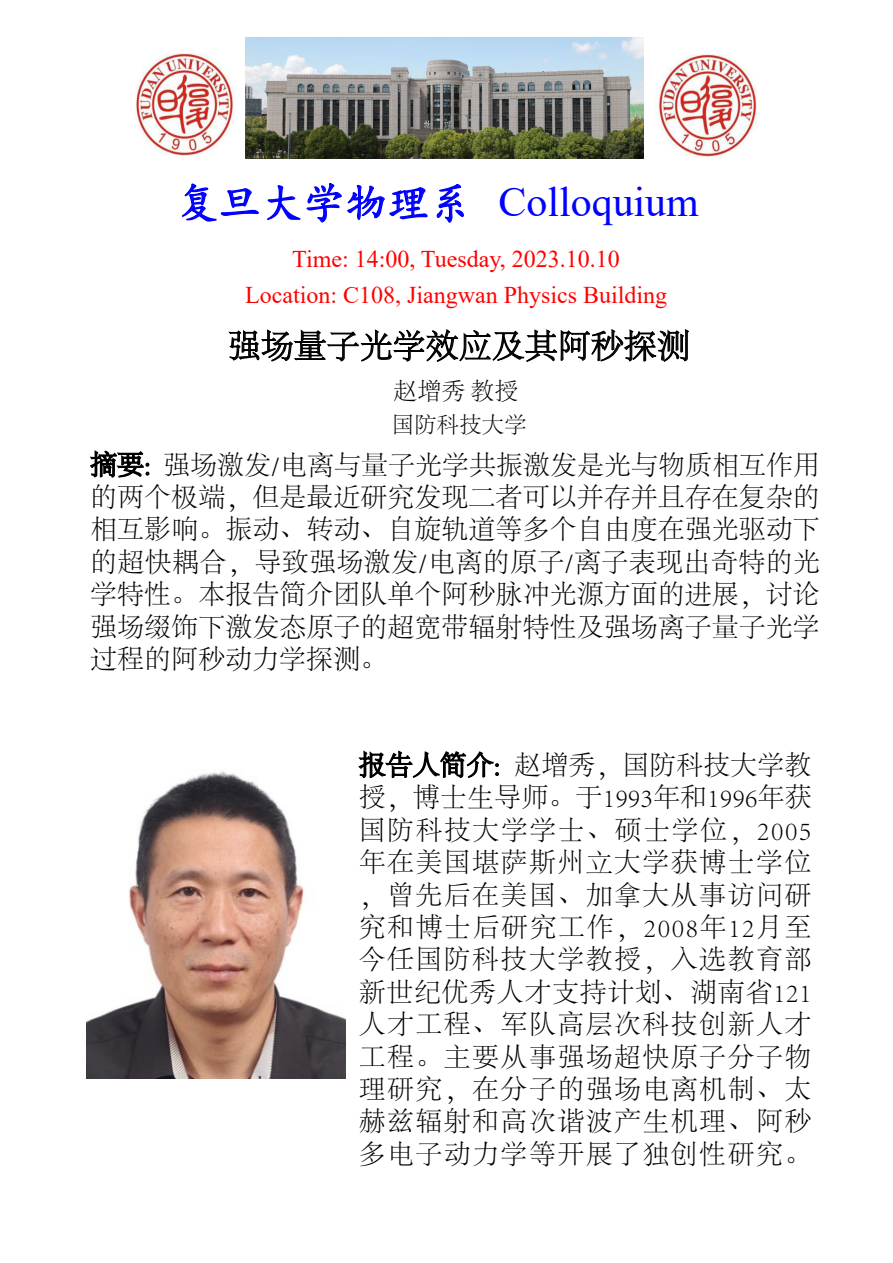
<style>
.page{position:relative;width:893px;height:1263px;background:#fff}
.page>*{position:absolute;margin:0;border:0;box-sizing:border-box;transform-origin:0 0}
.t1{font:42px "Times New Roman";color:#00f}
.t2{font:300 33px "Adobe Song Std";color:#000}
.t3{font:300 27px/32.4px "Adobe Song Std";letter-spacing:.025em;color:#000;text-align:justify}
.t4{font:24px/36px "Times New Roman";color:#f00;text-align:center}
.t5{font:300 24px "Adobe Song Std";color:#000}
.t6{font:300 22.5px "Adobe Song Std";color:#000}
.s1{font-family:"Kai Ti"}
</style>
<div class="page">
<svg style="left:358px;top:750px;width:141px;height:29px"></svg>
<img style="left:136px;top:54px;width:100px;height:101px">
<img style="left:246px;top:37px;width:398px;height:121px">
<img style="left:656px;top:55px;width:101px;height:102px">
<svg style="left:182px;top:183px;width:77px;height:39px"></svg>
<svg style="left:267px;top:183px;width:161px;height:40px"></svg>
<svg style="left:436px;top:183px;width:28px;height:40px"></svg>
<svg style="left:89px;top:450px;width:60px;height:28px"></svg>
<img style="left:87px;top:771px;width:259px;height:307px">
<svg style="left:228px;top:329px;width:461px;height:33px"></svg>
<h1 class="t1" style="left:176px;top:173px;width:524px"><span class="s1">复旦大学物理系</span> Colloquium</h1>
<p class="t4" style="left:245px;top:240px;width:423px">Time: 14:00, Tuesday, 2023.10.10<br>Location: C108, Jiangwan Physics Building</p>
<p class="t2" style="left:228px;top:328px;width:463px">强场量子光学效应及其阿秒探测</p>
<p class="t5" style="left:394px;top:379px;width:126px">赵增秀 教授</p>
<p class="t6" style="left:392px;top:412px;width:136px">国防科技大学</p>
<p class="t3" style="left:90px;top:449px;width:731px">摘要: 强场激发/电离与量子光学共振激发是光与物质相互作用的两个极端，但是最近研究发现二者可以并存并且存在复杂的相互影响。振动、转动、自旋轨道等多个自由度在强光驱动下的超快耦合，导致强场激发/电离的原子/离子表现出奇特的光学特性。本报告简介团队单个阿秒脉冲光源方面的进展，讨论强场缀饰下激发态原子的超宽带辐射特性及强场离子量子光学过程的阿秒动力学探测。</p>
<p class="t3" style="left:359px;top:750px;width:454px">报告人简介: 赵增秀，国防科技大学教授，博士生导师。于1993年和1996年获国防科技大学学士、硕士学位，2005年在美国堪萨斯州立大学获博士学位，曾先后在美国、加拿大从事访问研究和博士后研究工作，2008年12月至今任国防科技大学教授，入选教育部新世纪优秀人才支持计划、湖南省121人才工程、军队高层次科技创新人才工程。主要从事强场超快原子分子物理研究，在分子的强场电离机制、太赫兹辐射和高次谐波产生机理、阿秒多电子动力学等开展了独创性研究。</p>
</div>
